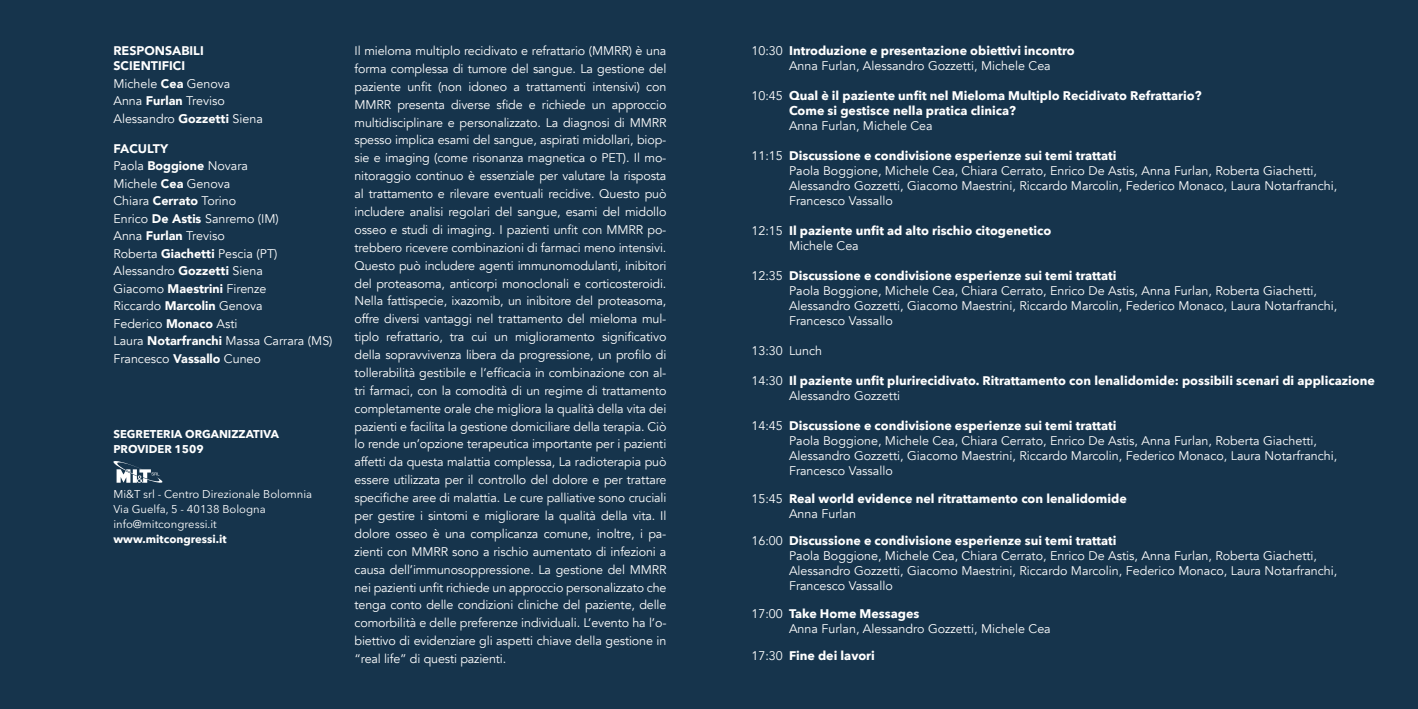
<style>
.page{position:relative;width:1418px;height:709px;background:#fff}
.page>*{position:absolute;margin:0;border:0;box-sizing:border-box;transform-origin:0 0}
.t1{font:12.5px/17.9px "Avenir";color:#fff}
.t2{font:700 12.5px/15px "Avenir Next";color:#fff}
.t3{font:900 12.5px/15px "Avenir";color:#fff}
.t4{font:11.25px/15px "Avenir Next LT Pro";color:#fff}
.t5{font:700 11.25px/15px "Avenir Next LT Pro";color:#fff}
.s1{font-weight:900}
.s2{font-family:"Avenir";font-weight:400}
</style>
<div class="page">
<div style="left:0;top:0;width:1417px;height:709px;background:#16344c"></div>
<svg style="left:113px;top:461px;width:50px;height:22px"></svg>
<p class="t3" style="left:113px;top:43px;width:92px">RESPONSABILI<br>SCIENTIFICI</p>
<p class="t1" style="left:113px;top:75px;width:151px;line-height:17.5px">Michele <span class="s1">Cea</span> Genova<br>Anna <span class="s1">Furlan</span> Treviso<br>Alessandro <span class="s1">Gozzetti</span> Siena</p>
<p class="t1" style="left:113px;top:140px;width:221px;line-height:17.5px"><span class="s1">FACULTY<br></span>Paola <span class="s1">Boggione</span> Novara<br>Michele <span class="s1">Cea</span> Genova<br>Chiara <span class="s1">Cerrato</span> Torino<br>Enrico <span class="s1">De Astis</span> Sanremo (IM)<br>Anna <span class="s1">Furlan</span> Treviso<br>Roberta <span class="s1">Giachetti</span> Pescia (PT)<br>Alessandro <span class="s1">Gozzetti</span> Siena<br>Giacomo <span class="s1">Maestrini</span> Firenze<br>Riccardo <span class="s1">Marcolin</span> Genova<br>Federico <span class="s1">Monaco</span> Asti<br>Laura <span class="s1">Notarfranchi</span> Massa Carrara (MS)<br>Francesco <span class="s1">Vassallo</span> Cuneo</p>
<p class="t5" style="left:113px;top:426px;width:167px">SEGRETERIA ORGANIZZATIVA<br>PROVIDER 1509</p>
<p class="t4" style="left:113px;top:486px;width:200px">Mi&amp;T srl - Centro Direzionale Bolomnia<br>Via Guelfa, 5 - 40138 Bologna info@mitcongressi.it</p>
<p class="t5" style="left:113px;top:531px;width:115px">www.mitcongressi.it</p>
<p class="t1" style="left:354px;top:42px;width:313px;text-align:justify">Il mieloma multiplo recidivato e refrattario (MMRR) è una forma complessa di tumore del sangue. La gestione del paziente unfit (non idoneo a trattamenti intensivi) con MMRR presenta diverse sfide e richiede un approccio multidisciplinare e personalizzato. La diagnosi di MMRR spesso implica esami del sangue, aspirati midollari, biop&shy;sie e imaging (come risonanza magnetica o PET). Il mo&shy;nitoraggio continuo è essenziale per valutare la risposta al trattamento e rilevare eventuali recidive. Questo può includere analisi regolari del sangue, esami del midollo osseo e studi di imaging. I pazienti unfit con MMRR po&shy;trebbero ricevere combinazioni di farmaci meno intensivi.<br>Questo può includere agenti immunomodulanti, inibitori del proteasoma, anticorpi monoclonali e corticosteroidi.<br>Nella fattispecie, ixazomib, un inibitore del proteasoma, offre diversi vantaggi nel trattamento del mieloma mul&shy;tiplo refrattario, tra cui un miglioramento significativo della sopravvivenza libera da progressione, un profilo di tollerabilità gestibile e l’efficacia in combinazione con al&shy;tri farmaci, con la comodità di un regime di trattamento completamente orale che migliora la qualità della vita dei pazienti e facilita la gestione domiciliare della terapia. Ciò lo rende un’opzione terapeutica importante per i pazienti affetti da questa malattia complessa, La radioterapia può essere utilizzata per il controllo del dolore e per trattare specifiche aree di malattia. Le cure palliative sono cruciali per gestire i sintomi e migliorare la qualità della vita. Il dolore osseo è una complicanza comune, inoltre, i pa&shy;zienti con MMRR sono a rischio aumentato di infezioni a causa dell’immunosoppressione. La gestione del MMRR nei pazienti unfit richiede un approccio personalizzato che tenga conto delle condizioni cliniche del paziente, delle comorbilità e delle preferenze individuali. L’evento ha l’o&shy;biettivo di evidenziare gli aspetti chiave della gestione in “real life” di questi pazienti.</p>
<p class="t2" style="left:751px;top:43px;width:325px"><span class="s2">10:30</span> Introduzione e presentazione obiettivi incontro</p>
<p class="t1" style="left:789px;top:57px;width:263px">Anna Furlan, Alessandro Gozzetti, Michele Cea</p>
<p class="t2" style="left:789px;top:88px;width:414px;text-indent:-38px"><span class="s2">10:45</span> Qual è il paziente unfit nel Mieloma Multiplo Recidivato Refrattario?<br>Come si gestisce nella pratica clinica?</p>
<p class="t1" style="left:789px;top:117px;width:145px">Anna Furlan, Michele Cea</p>
<p class="t2" style="left:751px;top:148px;width:366px"><span class="s2">11:15</span> Discussione e condivisione esperienze sui temi trattati</p>
<p class="t1" style="left:789px;top:163px;width:549px;line-height:15px">Paola Boggione, Michele Cea, Chiara Cerrato, Enrico De Astis, Anna Furlan, Roberta Giachetti,<br>Alessandro Gozzetti, Giacomo Maestrini, Riccardo Marcolin, Federico Monaco, Laura Notarfranchi,<br>Francesco Vassallo</p>
<p class="t2" style="left:751px;top:223px;width:301px"><span class="s2">12:15</span> Il paziente unfit ad alto rischio citogenetico</p>
<p class="t1" style="left:789px;top:237px;width:71px">Michele Cea</p>
<p class="t2" style="left:751px;top:268px;width:366px"><span class="s2">12:35</span> Discussione e condivisione esperienze sui temi trattati</p>
<p class="t1" style="left:789px;top:283px;width:549px;line-height:15px">Paola Boggione, Michele Cea, Chiara Cerrato, Enrico De Astis, Anna Furlan, Roberta Giachetti,<br>Alessandro Gozzetti, Giacomo Maestrini, Riccardo Marcolin, Federico Monaco, Laura Notarfranchi,<br>Francesco Vassallo</p>
<p class="t1" style="left:751px;top:342px;width:72px">13:30 Lunch</p>
<p class="t2" style="left:751px;top:373px;width:625px"><span class="s2">14:30</span> Il paziente unfit plurirecidivato. Ritrattamento con lenalidomide: possibili scenari di applicazione</p>
<p class="t1" style="left:789px;top:387px;width:113px">Alessandro Gozzetti</p>
<p class="t2" style="left:751px;top:418px;width:366px"><span class="s2">14:45</span> Discussione e condivisione esperienze sui temi trattati</p>
<p class="t1" style="left:789px;top:433px;width:549px;line-height:15px">Paola Boggione, Michele Cea, Chiara Cerrato, Enrico De Astis, Anna Furlan, Roberta Giachetti,<br>Alessandro Gozzetti, Giacomo Maestrini, Riccardo Marcolin, Federico Monaco, Laura Notarfranchi,<br>Francesco Vassallo</p>
<p class="t2" style="left:751px;top:491px;width:377px"><span class="s2">15:45</span> Real world evidence nel ritrattamento con lenalidomide</p>
<p class="t1" style="left:789px;top:505px;width:68px">Anna Furlan</p>
<p class="t2" style="left:751px;top:533px;width:366px"><span class="s2">16:00</span> Discussione e condivisione esperienze sui temi trattati</p>
<p class="t1" style="left:789px;top:548px;width:549px;line-height:15px">Paola Boggione, Michele Cea, Chiara Cerrato, Enrico De Astis, Anna Furlan, Roberta Giachetti,<br>Alessandro Gozzetti, Giacomo Maestrini, Riccardo Marcolin, Federico Monaco, Laura Notarfranchi,<br>Francesco Vassallo</p>
<p class="t2" style="left:751px;top:606px;width:169px"><span class="s2">17:00</span> Take Home Messages</p>
<p class="t1" style="left:789px;top:620px;width:263px">Anna Furlan, Alessandro Gozzetti, Michele Cea</p>
<p class="t2" style="left:751px;top:648px;width:125px"><span class="s2">17:30</span> Fine dei lavori</p>
</div>
